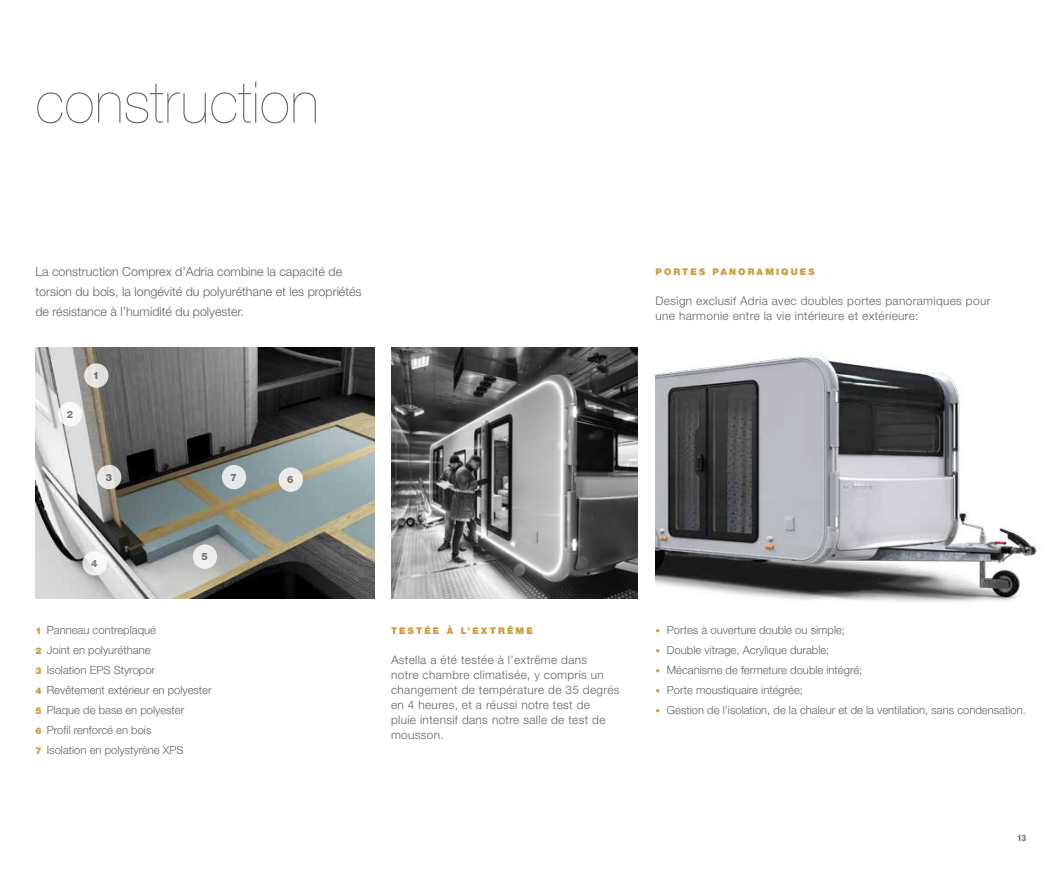
<style>
.page{position:relative;width:1063px;height:869px;background:#fff}
.page>*{position:absolute;margin:0;border:0;box-sizing:border-box;transform-origin:0 0}
.t1{font:200 57.5px "Helvetica Neue LT Pro";letter-spacing:.005em;color:#646363}
.t2{font:300 12.5px/20px "Helvetica Neue LT Pro";color:#646363}
.t3{font:300 11.75px/15px "Helvetica Neue LT Pro";letter-spacing:.03em;color:#646363}
.t4{font:300 11.25px/20px "Helvetica Neue LT Pro";color:#646363}
.t5{font:800 10px "Helvetica Neue LT Pro";color:#646363}
.t6{font:900 9.12px "Helvetica Neue LT Pro";letter-spacing:.23em;color:#ca9a3e}
.t7{font:700 condensed 8.75px "Helvetica Neue LT Pro";color:#646363}
.s1{font-weight:900;font-size:9.12px;color:#ca9a3e}
.s2{font-size:9.12px;color:#ca9a3e}
</style>
<div class="page">
<img style="left:656px;top:355px;width:381px;height:247px">
<img style="left:391px;top:348px;width:247px;height:250px">
<img style="left:35px;top:348px;width:339px;height:250px">
<svg style="left:58px;top:401px;width:24px;height:25px"></svg>
<svg style="left:97px;top:464px;width:24px;height:25px"></svg>
<div style="left:84px;top:363px;width:25px;height:24px;background:#e2e0de;border-radius:50%"></div>
<svg style="left:82px;top:551px;width:25px;height:24px"></svg>
<div style="left:193px;top:544px;width:24px;height:24px;background:#eee;border-radius:50%"></div>
<div style="left:279px;top:467px;width:24px;height:24px;background:#eaece8;border-radius:50%"></div>
<div style="left:222px;top:464px;width:24px;height:25px;background:#e4e8e9;border-radius:50%"></div>
<h1 class="t1" style="left:35px;top:69px;width:285px">construction</h1>
<p class="t2" style="left:35px;top:261px;width:328px">La construction Comprex d’Adria combine la capacité de torsion du bois, la longévité du polyuréthane et les propriétés de résistance à l’humidité du polyester.</p>
<p class="t5" style="left:67px;top:408px;width:8px">2</p>
<p class="t5" style="left:93px;top:369px;width:8px">1</p>
<p class="t5" style="left:106px;top:471px;width:8px">3</p>
<p class="t5" style="left:231px;top:471px;width:8px">7</p>
<p class="t5" style="left:287px;top:473px;width:8px">6</p>
<p class="t5" style="left:91px;top:557px;width:8px">4</p>
<p class="t5" style="left:202px;top:550px;width:8px">5</p>
<p class="t4" style="left:35px;top:619px;width:178px"><span class="s1">1</span> Panneau contreplaqué<br><span class="s1">2</span> Joint en polyuréthane<br><span class="s1">3</span> Isolation EPS Styropor<br><span class="s1">4</span> Revêtement extérieur en polyester<br><span class="s1">5</span> Plaque de base en polyester<br><span class="s1">6</span> Profil renforcé en bois<br><span class="s1">7</span> Isolation en polystyrène XPS</p>
<p class="t6" style="left:391px;top:625px;width:143px">TESTÉE À L’EXTRÊME</p>
<p class="t3" style="left:391px;top:651px;width:230px">Astella a été testée à l’extrême dans<br>notre chambre climatisée, y compris un changement de température de 35 degrés en 4 heures, et a réussi notre test de<br>pluie intensif dans notre salle de test de mousson.</p>
<p class="t6" style="left:656px;top:266px;width:161px">PORTES PANORAMIQUES</p>
<p class="t3" style="left:656px;top:292px;width:336px">Design exclusif Adria avec doubles portes panoramiques pour une harmonie entre la vie intérieure et extérieure:</p>
<p class="t4" style="left:656px;top:619px;width:191px"><span class="s2">•</span> Portes à ouverture double ou simple;</p>
<p class="t4" style="left:656px;top:639px;width:175px"><span class="s2">•</span> Double vitrage, Acrylique durable;</p>
<p class="t4" style="left:656px;top:659px;width:208px"><span class="s2">•</span> Mécanisme de fermeture double intégré;</p>
<p class="t4" style="left:656px;top:679px;width:149px"><span class="s2">•</span> Porte moustiquaire intégrée;</p>
<p class="t4" style="left:656px;top:699px;width:372px"><span class="s2">•</span> Gestion de l’isolation, de la chaleur et de la ventilation, sans condensation.</p>
<p class="t7" style="left:1018px;top:832px;width:10px">13</p>
</div>
